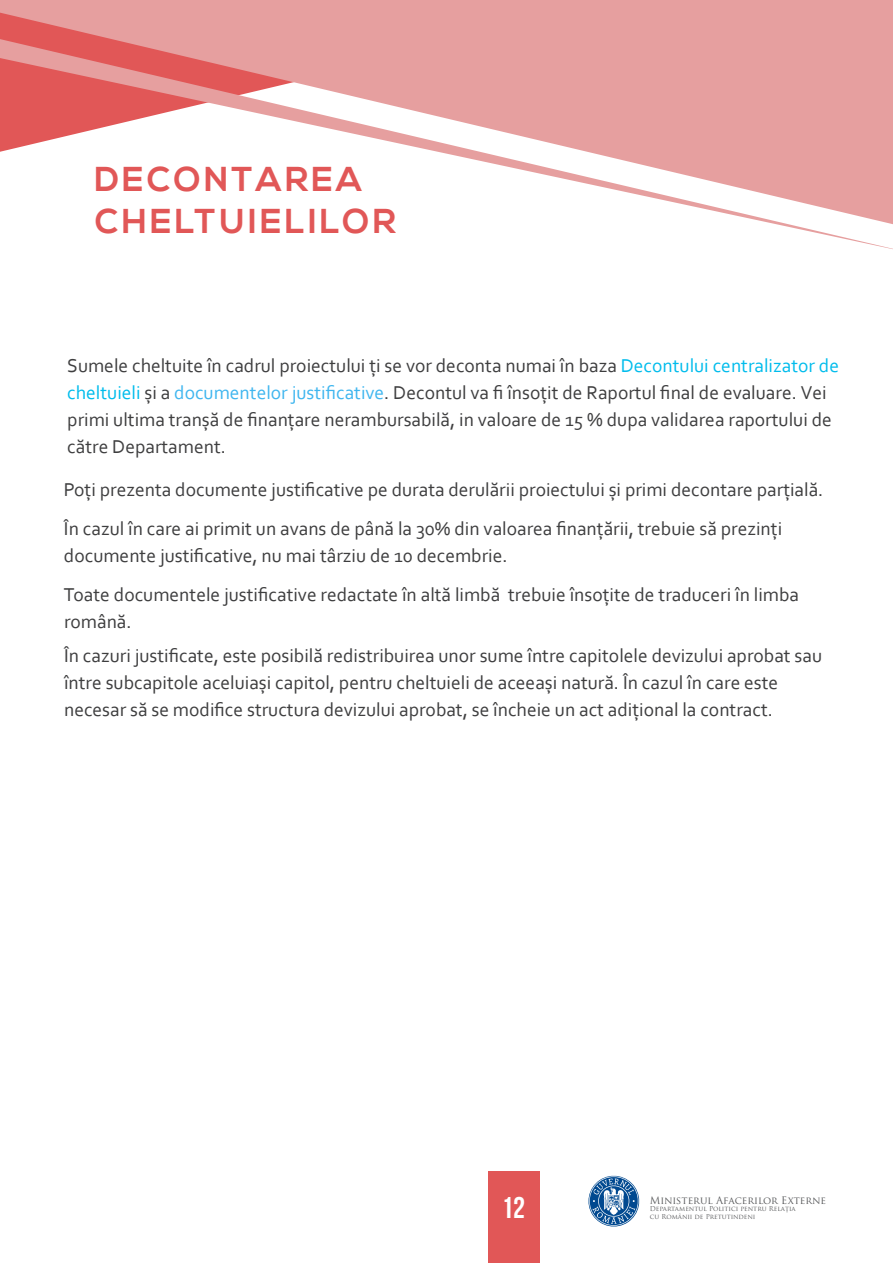
<style>
.page{position:relative;width:893px;height:1263px;background:#fff}
.page>*{position:absolute;margin:0;border:0;box-sizing:border-box;transform-origin:0 0}
.t1{font:700 34.5px/41.4px "Nexa";letter-spacing:.09em;color:#e15757}
.t2{font:30px "Bebas Neue";color:#fff}
.t3{font:19.5px/27px "Corbel";color:#3e3e3f}
.t4{font:10.05px "Trajan Pro";color:#57585a}
.t5{font:6.6px/7.9px "Trajan Pro";color:#57585a}
.s1{color:#00bcec}
.s2{color:#40b6ef}
</style>
<div class="page">
<svg style="left:588px;top:1175px;width:52px;height:52px"></svg>
<div style="left:489px;top:1172px;width:51px;height:91px;background:#e15757"></div>
<svg style="left:0;top:0;width:893px;height:224px;fill:#e69f9f"></svg>
<h1 class="t1" style="left:95px;top:160px;width:303px">DECONTAREA<br>CHELTUIELILOR</h1>
<p class="t3" style="left:67px;top:351px;width:773px">Sumele cheltuite în cadrul proiectului ţi se vor deconta numai în baza <span class="s1">Decontului centralizator de cheltuieli</span> și a <span class="s2">documentelor justificative</span>. Decontul va fi însoţit de Raportul final de evaluare. Vei primi ultima tranșă de finanţare nerambursabilă, in valoare de 15 % dupa validarea raportului de către Departament.</p>
<p class="t3" style="left:64px;top:469px;width:761px;line-height:39px">Poţi prezenta documente justificative pe durata derulării proiectului și primi decontare parţială.<br>În cazul în care ai primit un avans de până la 30% din valoarea finanţării, trebuie să prezinţi</p>
<p class="t3" style="left:64px;top:535px;width:737px;line-height:39.6px">documente justificative, nu mai târziu de 10 decembrie.<br>Toate documentele justificative redactate în altă limbă trebuie însoţite de traduceri în limba</p>
<p class="t3" style="left:64px;top:604px;width:760px;line-height:34px">română.<br>În cazuri justificate, este posibilă redistribuirea unor sume între capitolele devizului aprobat sau</p>
<p class="t3" style="left:64px;top:669px;width:716px">între subcapitole aceluiași capitol, pentru cheltuieli de aceeași natură. În cazul în care este necesar să se modifice structura devizului aprobat, se încheie un act adiţional la contract.</p>
<h2 class="t2" style="left:501px;top:1191px;width:25px">12</h2>
<p class="t4" style="left:650px;top:1193px;width:178px">Ministerul Afacerilor Externe</p>
<p class="t5" style="left:650px;top:1205px;width:148px">Departamentul Politici pentru Relaţia cu Românii de Pretutindeni</p>
</div>
